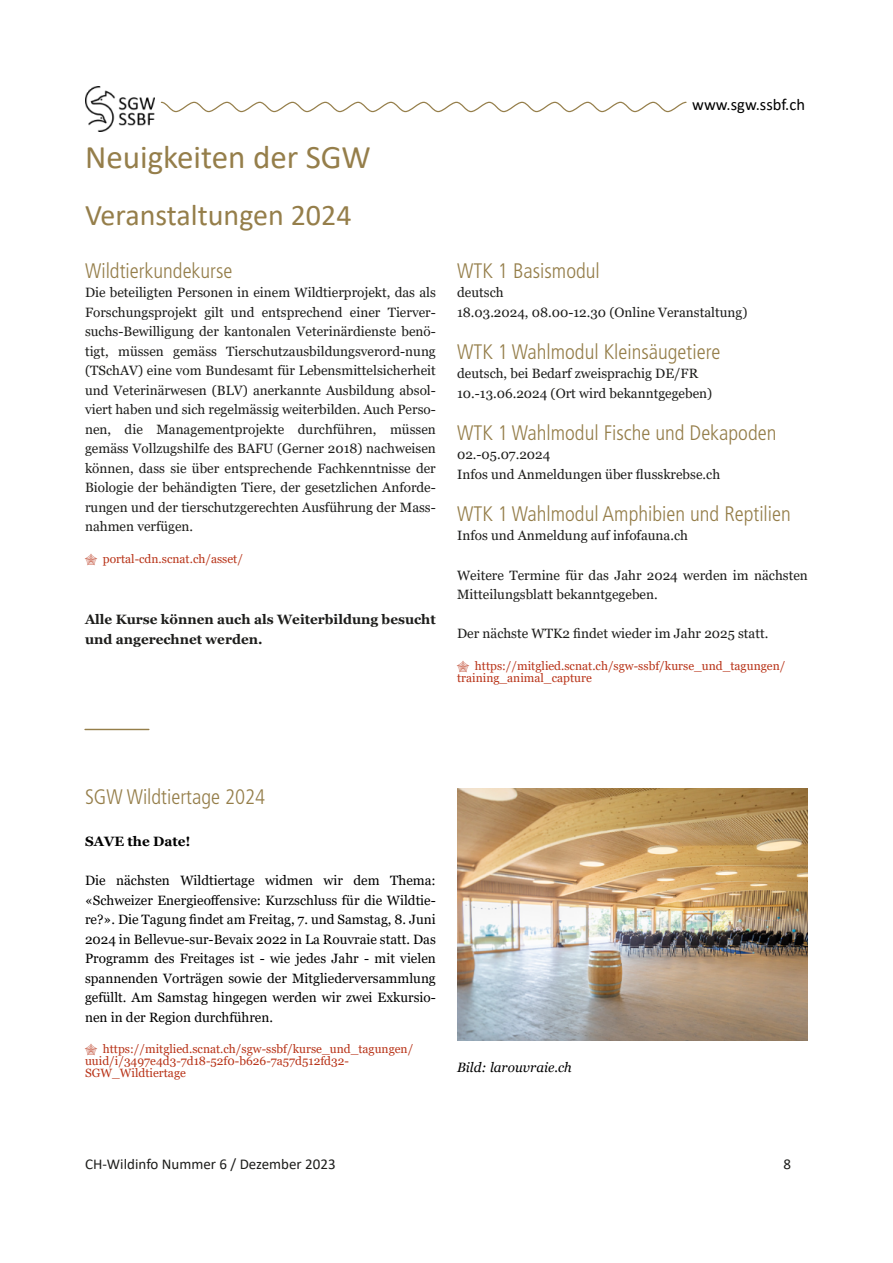
<style>
.page{position:relative;width:893px;height:1263px;background:#fff}
.page>*{position:absolute;margin:0;border:0;box-sizing:border-box;transform-origin:0 0}
.t1{font:33px "Calibri";color:#957e4a}
.t2{font:30px "Calibri";color:#957e4a}
.t3{font:300 condensed 21px "Frutiger LT Pro";color:#957e4a}
.t4{font:16.5px "Calibri";color:#000}
.t5{font:15px "Calibri";color:#1d1d1b}
.t6{font:13.5px/19.5px "Georgia";color:#1d1d1b}
.t7{font:13.5px/19.5px "Georgia";color:#000;text-align:justify}
.t8{font:700 13.5px/19.5px "Georgia";color:#1d1d1b}
.t9{font:italic 13.5px "Georgia";color:#000}
.t10{font:700 13.5px "Georgia";color:#000}
.t11{font:12px/12px "Georgia";color:#b83318}
</style>
<div class="page">
<img style="left:85px;top:86px;width:69px;height:46px">
<svg style="left:160px;top:101px;width:527px;height:12px"></svg>
<img style="left:457px;top:788px;width:351px;height:253px">
<hr style="left:85px;top:729px;width:64px;height:1px;background:#957e4a">
<h1 class="t1" style="left:85px;top:143px;width:287px">Neuigkeiten der SGW</h1>
<h2 class="t2" style="left:85px;top:202px;width:268px">Veranstaltungen 2024</h2>
<h3 class="t3" style="left:85px;top:262px;width:149px">Wildtierkundekurse</h3>
<p class="t6" style="left:85px;top:284px;width:352px;text-align:justify">Die beteiligten Personen in einem Wildtierprojekt, das als Forschungsprojekt gilt und entsprechend einer Tierver&shy;suchs-Bewilligung der kantonalen Veterinärdienste benö&shy;tigt, müssen gemäss Tierschutzausbildungsverord-nung (TSchAV) eine vom Bundesamt für Lebensmittelsicherheit und Veterinärwesen (BLV) anerkannte Ausbildung absol&shy;viert haben und sich regelmässig weiterbilden. Auch Perso&shy;nen, die Managementprojekte durchführen, müssen gemäss Vollzugshilfe des BAFU (Gerner 2018) nachweisen können, dass sie über entsprechende Fachkenntnisse der Biologie der behändigten Tiere, der gesetzlichen Anforde&shy;rungen und der tierschutzgerechten Ausführung der Mass&shy;nahmen verfügen.</p>
<p class="t11" style="left:103px;top:554px;width:142px">portal-cdn.scnat.ch/asset/</p>
<p class="t8" style="left:85px;top:611px;width:352px">Alle Kurse können auch als Weiterbildung besucht und angerechnet werden.</p>
<p class="t4" style="left:692px;top:98px;width:114px">www.sgw.ssbf.ch</p>
<h3 class="t3" style="left:457px;top:262px;width:144px">WTK 1 Basismodul</h3>
<p class="t6" style="left:457px;top:284px;width:292px">deutsch<br>18.03.2024, 08.00-12.30 (Online Veranstaltung)</p>
<h3 class="t3" style="left:457px;top:343px;width:265px">WTK 1 Wahlmodul Kleinsäugetiere</h3>
<p class="t6" style="left:457px;top:365px;width:257px">deutsch, bei Bedarf zweisprachig DE/FR<br>10.-13.06.2024 (Ort wird bekanntgegeben)</p>
<h3 class="t3" style="left:457px;top:424px;width:321px">WTK 1 Wahlmodul Fische und Dekapoden</h3>
<p class="t6" style="left:457px;top:446px;width:265px">02.-05.07.2024<br>Infos und Anmeldungen über flusskrebse.ch</p>
<h3 class="t3" style="left:457px;top:505px;width:335px">WTK 1 Wahlmodul Amphibien und Reptilien</h3>
<p class="t6" style="left:457px;top:527px;width:232px">Infos und Anmeldung auf infofauna.ch</p>
<p class="t6" style="left:457px;top:566px;width:352px">Weitere Termine für das Jahr 2024 werden im nächsten<br>Mitteilungsblatt bekanntgegeben.</p>
<p class="t6" style="left:457px;top:625px;width:313px">Der nächste WTK2 findet wieder im Jahr 2025 statt.</p>
<p class="t11" style="left:457px;top:660px;width:330px;text-indent:18px">https://mitglied.scnat.ch/sgw-ssbf/kurse_und_tagungen/ training_animal_capture</p>
<h3 class="t3" style="left:85px;top:788px;width:182px">SGW Wildtiertage 2024</h3>
<p class="t10" style="left:85px;top:836px;width:107px">SAVE the Date!</p>
<p class="t7" style="left:85px;top:872px;width:352px">Die nächsten Wildtiertage widmen wir dem Thema: «Schweizer Energieoffensive: Kurzschluss für die Wildtie&shy;re?». Die Tagung findet am Freitag, 7. und Samstag, 8. Juni 2024 in Bellevue-sur-Bevaix 2022 in La Rouvraie statt. Das Programm des Freitages ist - wie jedes Jahr - mit vielen spannenden Vorträgen sowie der Mitgliederversammlung gefüllt. Am Samstag hingegen werden wir zwei Exkursio&shy;nen in der Region durchführen.</p>
<p class="t11" style="left:85px;top:1044px;width:330px;text-indent:18px">https://mitglied.scnat.ch/sgw-ssbf/kurse_und_tagungen/ uuid/i/3497e4d3-7d18-52f0-b626-7a57d512fd32-<br>SGW_Wildtiertage</p>
<p class="t9" style="left:457px;top:1061px;width:116px">Bild: larouvraie.ch</p>
<p class="t5" style="left:85px;top:1157px;width:252px">CH-Wildinfo Nummer 6 / Dezember 2023</p>
<p class="t5" style="left:784px;top:1157px;width:9px">8</p>
</div>
